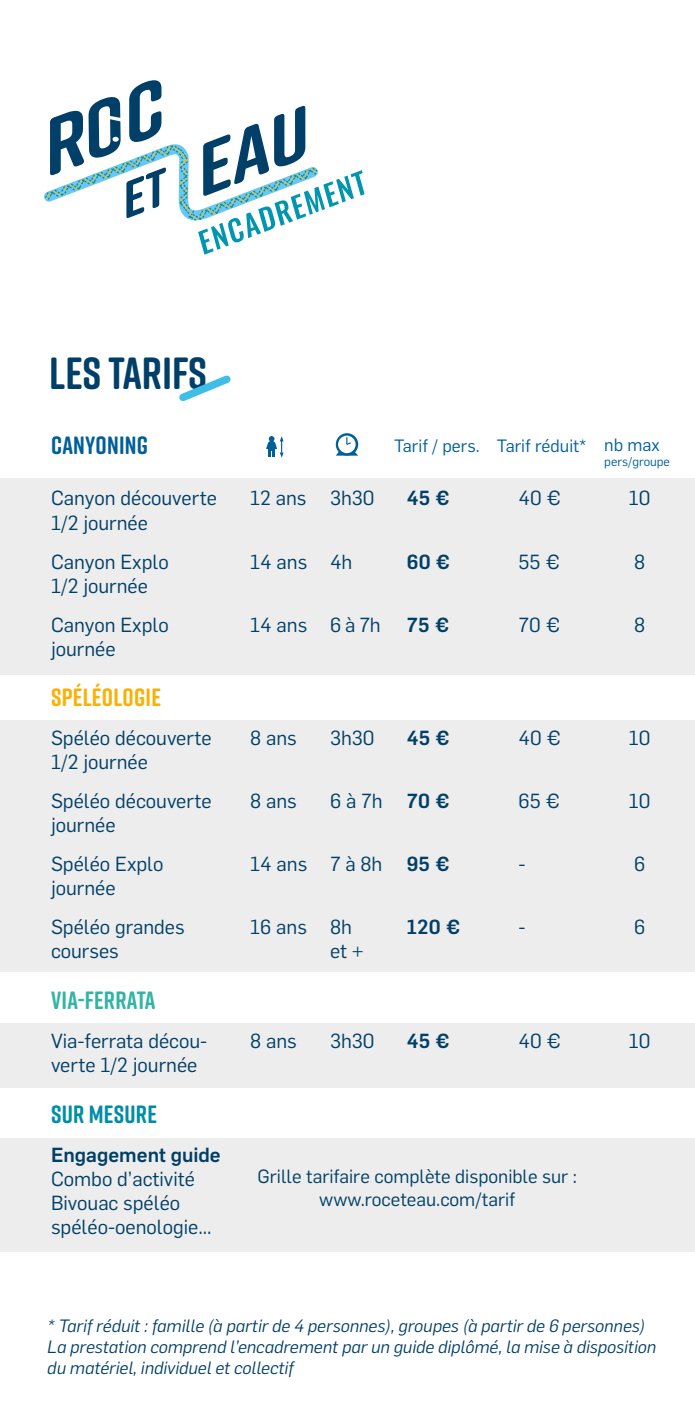
<style>
.page{position:relative;width:695px;height:1418px;background:#fff}
.page>*{position:absolute;margin:0;border:0;box-sizing:border-box;transform-origin:0 0}
.t1{font:700 45px "Rift Soft";color:#003f67}
.t2{font:700 25px "Rift Soft";letter-spacing:.01em;color:#f9b104}
.t3{font:700 25px "Rift Soft";letter-spacing:.01em;color:#34b4a5}
.t4{font:700 25px "Rift Soft";letter-spacing:.01em;color:#005f99}
.t5{font:700 25px "Rift Soft";letter-spacing:.01em;color:#008da7}
.t6{font:20px/24px "Flama";color:#003f67}
.t7{font:500 20px "Flama";color:#003f67}
.t8{font:18.75px/22.5px "Flama";color:#003f67;text-align:center}
.t9{font:italic 17.5px/21px "Flama";color:#003f67}
.t10{font:17.5px "Flama";color:#005f99}
.t11{font:12.5px "Flama";color:#005f99}
.s1{font-weight:500}
</style>
<div class="page">
<div style="left:0;top:719px;width:694px;height:252px;background:#ededed"></div>
<div style="left:0;top:478px;width:694px;height:197px;background:#ededed"></div>
<div style="left:0;top:1023px;width:694px;height:65px;background:#ededed"></div>
<div style="left:0;top:1138px;width:694px;height:114px;background:#ededed"></div>
<svg style="left:336px;top:433px;width:22px;height:22px"></svg>
<svg style="left:338px;top:435px;width:17px;height:18px"></svg>
<svg style="left:336px;top:437px;width:22px;height:18px"></svg>
<svg style="left:266px;top:436px;width:17px;height:22px"></svg>
<svg style="left:44px;top:80px;width:320px;height:175px"></svg>
<svg style="left:179px;top:375px;width:52px;height:26px"></svg>
<h1 class="t1" style="left:49px;top:340px;width:159px">LES TARIFS</h1>
<p class="t4" style="left:51px;top:427px;width:98px">CANYONING</p>
<p class="t10" style="left:604px;top:433px;width:57px">nb max</p>
<p class="t11" style="left:604px;top:453px;width:67px">pers/groupe</p>
<p class="t6" style="left:51px;top:485px;width:167px">Canyon découverte<br>1/2 journée</p>
<p class="t6" style="left:250px;top:485px;width:126px">12 ans 3h30</p>
<p class="t7" style="left:407px;top:484px;width:44px">45 €</p>
<p class="t6" style="left:518px;top:485px;width:44px">40 €</p>
<p class="t6" style="left:628px;top:485px;width:23px">10</p>
<p class="t6" style="left:51px;top:548px;width:119px">Canyon Explo<br>1/2 journée</p>
<p class="t6" style="left:250px;top:548px;width:104px">14 ans 4h</p>
<p class="t7" style="left:407px;top:547px;width:45px">60 €</p>
<p class="t6" style="left:518px;top:548px;width:43px">55 €</p>
<p class="t6" style="left:634px;top:548px;width:13px">8</p>
<p class="t6" style="left:51px;top:611px;width:119px">Canyon Explo journée</p>
<p class="t6" style="left:250px;top:611px;width:132px">14 ans 6 à 7h</p>
<p class="t7" style="left:407px;top:610px;width:44px">75 €</p>
<p class="t6" style="left:518px;top:611px;width:43px">70 €</p>
<p class="t6" style="left:634px;top:611px;width:13px">8</p>
<p class="t2" style="left:51px;top:679px;width:111px">SPÉLÉOLOGIE</p>
<p class="t6" style="left:51px;top:725px;width:162px">Spéléo découverte<br>1/2 journée</p>
<p class="t6" style="left:250px;top:725px;width:48px">8 ans</p>
<p class="t6" style="left:330px;top:725px;width:46px">3h30</p>
<p class="t7" style="left:407px;top:723px;width:44px">45 €</p>
<p class="t6" style="left:518px;top:725px;width:44px">40 €</p>
<p class="t6" style="left:628px;top:725px;width:23px">10</p>
<p class="t6" style="left:51px;top:788px;width:162px">Spéléo découverte journée</p>
<p class="t6" style="left:250px;top:788px;width:48px">8 ans</p>
<p class="t6" style="left:330px;top:788px;width:121px">6 à 7h <span class="s1">70 €</span></p>
<p class="t6" style="left:518px;top:788px;width:43px">65 €</p>
<p class="t6" style="left:628px;top:788px;width:23px">10</p>
<p class="t6" style="left:51px;top:851px;width:114px">Spéléo Explo journée</p>
<p class="t6" style="left:250px;top:851px;width:201px">14 ans 7 à 8h <span class="s1">95 €</span></p>
<p class="t6" style="left:518px;top:851px;width:9px">-</p>
<p class="t6" style="left:634px;top:851px;width:13px">6</p>
<p class="t6" style="left:51px;top:914px;width:135px">Spéléo grandes courses</p>
<p class="t6" style="left:330px;top:914px;width:35px;text-indent:-80px">16 ans 8h et +</p>
<p class="t7" style="left:407px;top:912px;width:55px">120 €</p>
<p class="t6" style="left:518px;top:914px;width:9px">-</p>
<p class="t6" style="left:634px;top:914px;width:13px">6</p>
<p class="t3" style="left:51px;top:982px;width:106px">VIA-FERRATA</p>
<p class="t6" style="left:51px;top:1027px;width:158px">Via-ferrata décou&shy;verte 1/2 journée</p>
<p class="t6" style="left:250px;top:1027px;width:48px">8 ans</p>
<p class="t6" style="left:330px;top:1027px;width:46px">3h30</p>
<p class="t7" style="left:407px;top:1026px;width:44px">45 €</p>
<p class="t6" style="left:518px;top:1027px;width:44px">40 €</p>
<p class="t6" style="left:628px;top:1027px;width:23px">10</p>
<p class="t5" style="left:51px;top:1096px;width:107px">SUR MESURE</p>
<p class="t7" style="left:51px;top:1140px;width:171px">Engagement guide</p>
<p class="t6" style="left:51px;top:1165px;width:162px">Combo d’activité<br>Bivouac spéléo spéléo-oenologie...</p>
<p class="t8" style="left:257px;top:1164px;width:321px">Grille tarifaire complète disponible sur : www.roceteau.com/tarif</p>
<p class="t10" style="left:394px;top:433px;width:194px">Tarif / pers. Tarif réduit*</p>
<p class="t9" style="left:47px;top:1313px;width:610px">* Tarif réduit : famille (à partir de 4 personnes), groupes (à partir de 6 personnes)<br>La prestation comprend l’encadrement par un guide diplômé, la mise à disposition du matériel, individuel et collectif</p>
</div>
